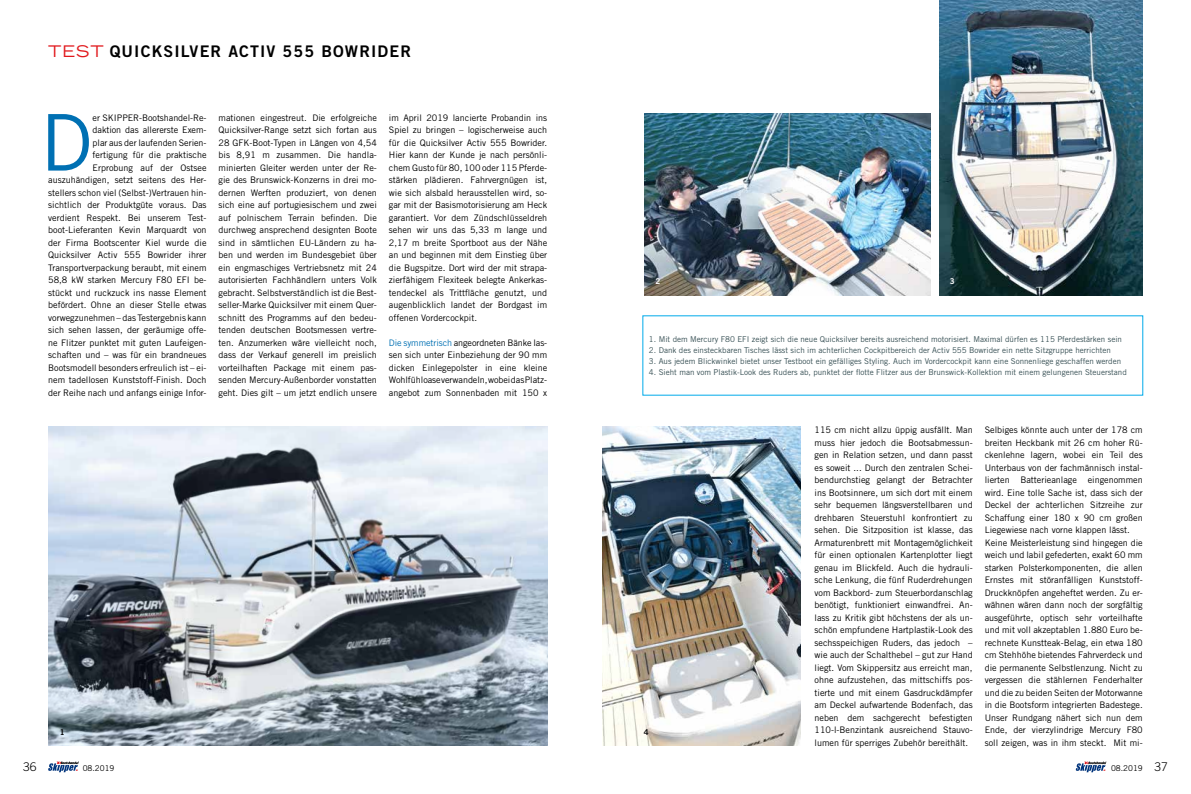
<style>
.page{position:relative;width:1191px;height:794px;background:#fff}
.page>*{position:absolute;margin:0;border:0;box-sizing:border-box;transform-origin:0 0}
.t1{font:78.3px "Trade Gothic LT Std";color:#0070b3}
.t2{font:16px "Trade Gothic LT Std Bd 2";letter-spacing:.07em;color:#000}
.t3{font:300 12px "Trade Gothic LT Std";color:#000}
.t4{font:9px/12.5px "Trade Gothic LT Std";color:#000;text-align:justify}
.t5{font:8px "Trade Gothic LT Std";color:#354e53}
.t6{font:8px "Trade Gothic LT Std";color:#000}
.t7{font:8px "Trade Gothic LT Std Bd 2";color:#fff}
.t8{font:8px "Trade Gothic LT Std Bd 2";color:#000}
.s1{font-family:"Trade Gothic LT Std";font-stretch:expanded;color:#e1191d}
.s2{color:#0070b3}
.s3{font-weight:300;font-size:12px}
</style>
<div class="page">
<img style="left:644px;top:113px;width:287px;height:183px">
<img style="left:939px;top:0;width:203px;height:296px">
<img style="left:602px;top:426px;width:199px;height:320px">
<img style="left:48px;top:426px;width:499px;height:320px">
<svg style="left:48px;top:761px;width:31px;height:11px"></svg>
<svg style="left:1075px;top:761px;width:31px;height:11px"></svg>
<h2 class="t2" style="left:48px;top:42px;width:364px"><span class="s1">TEST</span> QUICKSILVER ACTIV 555 BOWRIDER</h2>
<p class="t4" style="left:48px;top:111px;width:160px;text-align:right">er SKIPPER-Bootshandel-Re-<br>daktion das allererste Exem-<br>plar aus der laufenden Serien-<br>fertigung für die praktische<br>Erprobung auf der Ostsee auszuhändigen, setzt seitens des Her&shy;stellers schon viel (Selbst-)Vertrauen hin&shy;sichtlich der Produktgüte voraus. Das verdient Respekt. Bei unserem Test&shy;boot-Lieferanten Kevin Marquardt von der Firma Bootscenter Kiel wurde die Quicksilver Activ 555 Bowrider ihrer Transportverpackung beraubt, mit einem 58,8 kW starken Mercury F80 EFI be&shy;stückt und ruckzuck ins nasse Element befördert. Ohne an dieser Stelle etwas vorwegzunehmen – das Testergebnis kann sich sehen lassen, der geräumige offe&shy;ne Flitzer punktet mit guten Laufeigen&shy;schaften und – was für ein brandneues Bootsmodell besonders erfreulich ist – ei&shy;nem tadellosen Kunststoff-Finish. Doch der Reihe nach und anfangs einige Infor-</p>
<p class="t4" style="left:218px;top:111px;width:160px">mationen eingestreut. Die erfolgreiche Quicksilver-Range setzt sich fortan aus 28 GFK-Boot-Typen in Längen von 4,54 bis 8,91 m zusammen. Die handla&shy;minierten Gleiter werden unter der Re&shy;gie des Brunswick-Konzerns in drei mo&shy;dernen Werften produziert, von denen sich eine auf portugiesischem und zwei auf polnischem Terrain befinden. Die durchweg ansprechend designten Boote sind in sämtlichen EU-Ländern zu ha&shy;ben und werden im Bundesgebiet über ein engmaschiges Vertriebsnetz mit 24 autorisierten Fachhändlern unters Volk gebracht. Selbstverständlich ist die Best&shy;seller-Marke Quicksilver mit einem Quer&shy;schnitt des Programms auf den bedeu&shy;tenden deutschen Bootsmessen vertre&shy;ten. Anzumerken wäre vielleicht noch, dass der Verkauf generell im preislich vorteilhaften Package mit einem pas&shy;senden Mercury-Außenborder vonstatten geht. Dies gilt – um jetzt endlich unsere</p>
<p class="t4" style="left:389px;top:111px;width:160px">im April 2019 lancierte Probandin ins Spiel zu bringen – logischerweise auch für die Quicksilver Activ 555 Bowrider.<br>Hier kann der Kunde je nach persönli&shy;chem Gusto für 80, 100 oder 115 Pferde&shy;stärken plädieren. Fahrvergnügen ist, wie sich alsbald herausstellen wird, so&shy;gar mit der Basismotorisierung am Heck garantiert. Vor dem Zündschlüsseldreh sehen wir uns das 5,33 m lange und 2,17 m breite Sportboot aus der Nähe an und beginnen mit dem Einstieg über die Bugspitze. Dort wird der mit strapa&shy;zierfähigem Flexiteek belegte Ankerkas&shy;tendeckel als Trittfläche genutzt, und augenblicklich landet der Bordgast im offenen Vordercockpit.</p>
<h1 class="t1" style="left:40px;top:95px;width:54px">D</h1>
<p class="t4" style="left:389px;top:336px;width:160px"><span class="s2">Die symmetrisch</span> angeordneten Bänke las&shy;sen sich unter Einbeziehung der 90 mm dicken Einlegepolster in eine kleine Wohlfühloase verwandeln, wobei das Platz&shy;angebot zum Sonnenbaden mit 150 x</p>
<p class="t8" style="left:60px;top:726px;width:6px">1</p>
<p class="t7" style="left:655px;top:276px;width:6px">2</p>
<p class="t7" style="left:950px;top:276px;width:6px">3</p>
<p class="t5" style="left:649px;top:334px;width:475px">1. Mit dem Mercury F80 EFI zeigt sich die neue Quicksilver bereits ausreichend motorisiert. Maximal dürfen es 115 Pferdestärken sein</p>
<p class="t5" style="left:649px;top:345px;width:463px">2. Dank des einsteckbaren Tisches lässt sich im achterlichen Cockpitbereich der Activ 555 Bowrider ein nette Sitzgruppe herrichten</p>
<p class="t5" style="left:649px;top:356px;width:474px">3. Aus jedem Blickwinkel bietet unser Testboot ein gefälliges Styling. Auch im Vordercockpit kann eine Sonnenliege geschaffen werden</p>
<p class="t5" style="left:649px;top:367px;width:479px">4. Sieht man vom Plastik-Look des Ruders ab, punktet der flotte Flitzer aus der Brunswick-Kollektion mit einem gelungenen Steuerstand</p>
<p class="t8" style="left:643px;top:726px;width:6px">4</p>
<p class="t4" style="left:814px;top:424px;width:160px">115 cm nicht allzu üppig ausfällt. Man muss hier jedoch die Bootsabmessun&shy;gen in Relation setzen, und dann passt es soweit ... Durch den zentralen Schei&shy;bendurchstieg gelangt der Betrachter ins Bootsinnere, um sich dort mit einem sehr bequemen längsverstellbaren und drehbaren Steuerstuhl konfrontiert zu sehen. Die Sitzposition ist klasse, das Armaturenbrett mit Montagemöglichkeit für einen optionalen Kartenplotter liegt genau im Blickfeld. Auch die hydrauli&shy;sche Lenkung, die fünf Ruderdrehungen vom Backbord- zum Steuerbordanschlag benötigt, funktioniert einwandfrei. An&shy;lass zu Kritik gibt höchstens der als un&shy;schön empfundene Hartplastik-Look des sechsspeichigen Ruders, das jedoch – wie auch der Schalthebel – gut zur Hand liegt. Vom Skippersitz aus erreicht man, ohne aufzustehen, das mittschiffs pos&shy;tierte und mit einem Gasdruckdämpfer am Deckel aufwartende Bodenfach, das neben dem sachgerecht befestigten 110-l-Benzintank ausreichend Stauvo&shy;lumen für sperriges Zubehör bereithält.</p>
<p class="t4" style="left:984px;top:424px;width:160px;text-align:left">Selbiges könnte auch unter der 178 cm breiten Heckbank mit 26 cm hoher Rü&shy;ckenlehne lagern, wobei ein Teil des Unterbaus von der fachmännisch instal&shy;lierten Batterieanlage eingenommen wird. Eine tolle Sache ist, dass sich der Deckel der achterlichen Sitzreihe zur Schaffung einer 180 x 90 cm großen Liegewiese nach vorne klappen lässt.<br>Keine Meisterleistung sind hingegen die weich und labil gefederten, exakt 60 mm starken Polsterkomponenten, die allen Ernstes mit störanfälligen Kunststoff-Druckknöpfen angeheftet werden. Zu er&shy;wähnen wären dann noch der sorgfältig ausgeführte, optisch sehr vorteilhafte und mit voll akzeptablen 1.880 Euro be&shy;rechnete Kunstteak-Belag, ein etwa 180 cm Stehhöhe bietendes Fahrverdeck und die permanente Selbstlenzung. Nicht zu vergessen die stählernen Fenderhalter und die zu beiden Seiten der Motorwanne in die Bootsform integrierten Badestege.<br>Unser Rundgang nähert sich nun dem Ende, der vierzylindrige Mercury F80 soll zeigen, was in ihm steckt. Mit mi-</p>
<h3 class="t3" style="left:23px;top:759px;width:15px">36</h3>
<p class="t6" style="left:83px;top:763px;width:33px">08.2019</p>
<p class="t6" style="left:1111px;top:763px;width:58px">08.2019 <span class="s3">37</span></p>
</div>
